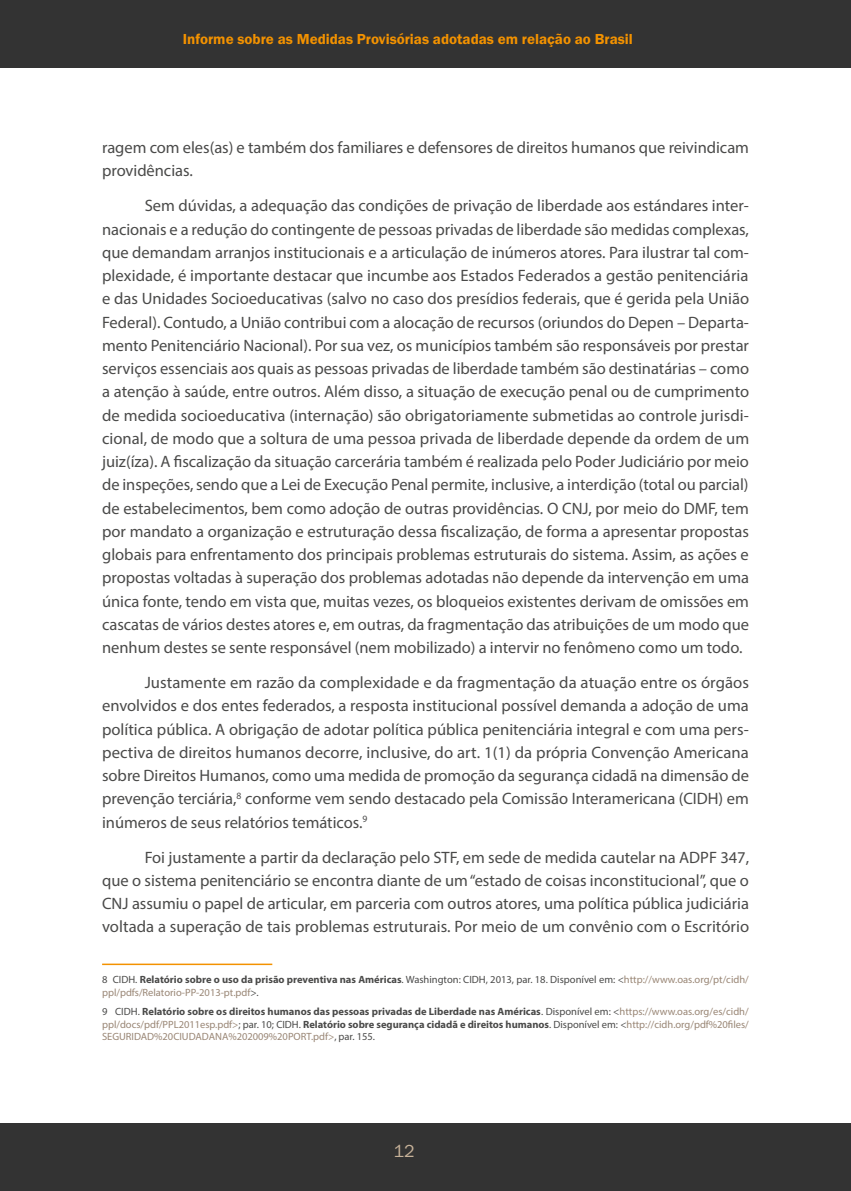
<style>
.page{position:relative;width:851px;height:1191px;background:#fff}
.page>*{position:absolute;margin:0;border:0;box-sizing:border-box;transform-origin:0 0}
.t1{font:18px "Franklin Gothic URW Boo";color:#c7b299}
.Texto{font:16.5px/23.2px "Myriad Pro";color:#4a4a49;text-align:justify}
.t2{font:15px "Franklin Gothic URW Dem";color:#f39200}
.Nota_de_rodape{font:10.5px/12.6px "Myriad Pro";color:#998675}
.s1{color:#4a4a49}
.s2{font-weight:700;color:#4a4a49}
</style>
<div class="page">
<div style="left:0;top:0;width:850px;height:68px;background:#333"></div>
<div style="left:0;top:1123px;width:850px;height:68px;background:#333"></div>
<hr style="left:102px;top:963px;width:170px;height:2px;background:#f39200">
<p class="t2" style="left:183px;top:30px;width:451px">Informe sobre as Medidas Provisórias adotadas em relação ao Brasil</p>
<p class="Texto" style="left:102px;top:136px;width:648px">ragem com eles(as) e também dos familiares e defensores de direitos humanos que reivindicam providências.</p>
<p class="Texto" style="left:102px;top:194px;width:648px;text-indent:43px">Sem dúvidas, a adequação das condições de privação de liberdade aos estándares inter&shy;nacionais e a redução do contingente de pessoas privadas de liberdade são medidas complexas, que demandam arranjos institucionais e a articulação de inúmeros atores. Para ilustrar tal com&shy;plexidade, é importante destacar que incumbe aos Estados Federados a gestão penitenciária e das Unidades Socioeducativas (salvo no caso dos presídios federais, que é gerida pela União Federal). Contudo, a União contribui com a alocação de recursos (oriundos do Depen – Departa&shy;mento Penitenciário Nacional). Por sua vez, os municípios também são responsáveis por prestar serviços essenciais aos quais as pessoas privadas de liberdade também são destinatárias – como a atenção à saúde, entre outros. Além disso, a situação de execução penal ou de cumprimento de medida socioeducativa (internação) são obrigatoriamente submetidas ao controle jurisdi&shy;cional, de modo que a soltura de uma pessoa privada de liberdade depende da ordem de um juiz(íza). A fiscalização da situação carcerária também é realizada pelo Poder Judiciário por meio de inspeções, sendo que a Lei de Execução Penal permite, inclusive, a interdição (total ou parcial) de estabelecimentos, bem como adoção de outras providências. O CNJ, por meio do DMF, tem por mandato a organização e estruturação dessa fiscalização, de forma a apresentar propostas globais para enfrentamento dos principais problemas estruturais do sistema. Assim, as ações e propostas voltadas à superação dos problemas adotadas não depende da intervenção em uma única fonte, tendo em vista que, muitas vezes, os bloqueios existentes derivam de omissões em cascatas de vários destes atores e, em outras, da fragmentação das atribuições de um modo que nenhum destes se sente responsável (nem mobilizado) a intervir no fenômeno como um todo.</p>
<p class="Texto" style="left:102px;top:670px;width:648px;text-indent:43px">Justamente em razão da complexidade e da fragmentação da atuação entre os órgãos envolvidos e dos entes federados, a resposta institucional possível demanda a adoção de uma política pública. A obrigação de adotar política pública penitenciária integral e com uma pers&shy;pectiva de direitos humanos decorre, inclusive, do art. 1(1) da própria Convenção Americana sobre Direitos Humanos, como uma medida de promoção da segurança cidadã na dimensão de prevenção terciária,<sup>8</sup> conforme vem sendo destacado pela Comissão Interamericana (CIDH) em inúmeros de seus relatórios temáticos.<sup>9</sup></p>
<p class="Texto" style="left:102px;top:845px;width:648px;text-indent:43px">Foi justamente a partir da declaração pelo STF, em sede de medida cautelar na ADPF 347, que o sistema penitenciário se encontra diante de um “estado de coisas inconstitucional”, que o CNJ assumiu o papel de articular, em parceria com outros atores, uma política pública judiciária voltada a superação de tais problemas estruturais. Por meio de um convênio com o Escritório</p>
<p class="Nota_de_rodape" style="left:102px;top:973px;width:648px"><span class="s1">8 CIDH.</span> <span class="s2">Relatório sobre o uso da prisão preventiva nas Américas</span><span class="s1">. Washington: CIDH, 2013, par. 18. Disponível em: &lt;</span>http://www.oas.org/pt/cidh/ ppl/pdfs/Relatorio-PP-2013-pt.pdf<span class="s1">&gt;.</span></p>
<p class="Nota_de_rodape" style="left:102px;top:1005px;width:648px;text-align:justify"><span class="s1">9 CIDH.</span> <span class="s2">Relatório sobre os direitos humanos das pessoas privadas de Liberdade nas Américas</span><span class="s1">. Disponível em: &lt;</span>https://www.oas.org/es/cidh/ ppl/docs/pdf/PPL2011esp.pdf&gt;<span class="s1">; par. 10; CIDH.</span> <span class="s2">Relatório sobre segurança cidadã e direitos humanos</span><span class="s1">. Disponível em: &lt;</span>http://cidh.org/pdf%20files/ SEGURIDAD%20CIUDADANA%202009%20PORT.pdf&gt;<span class="s1">, par. 155.</span></p>
<p class="t1" style="left:393px;top:1139px;width:23px">12</p>
</div>
